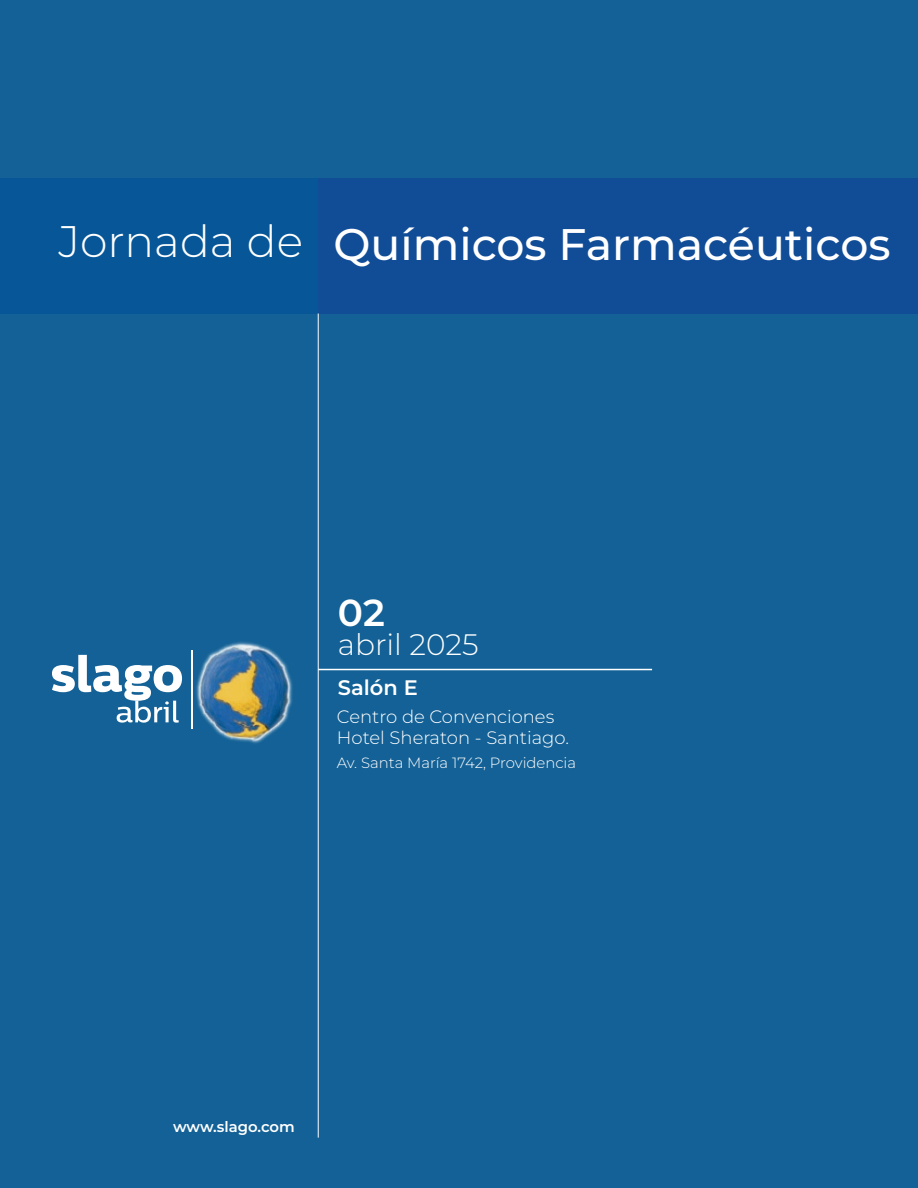
<style>
.page{position:relative;width:918px;height:1188px;background:#136196}
.page>*{position:absolute;margin:0;border:0;box-sizing:border-box;transform-origin:0 0}
.t1{font:500 44.1px "Montserrat";color:#fff}
.t2{font:300 44.1px "Montserrat";color:#fff}
.t3{font:600 37.5px "Montserrat";color:#fff}
.t4{font:300 29.55px "Montserrat";color:#fff}
.t5{font:600 21px "Montserrat";color:#fff}
.t6{font:300 18px/21.6px "Montserrat";color:#fff}
.t7{font:300 14.85px "Montserrat";color:#fff}
.t8{font:600 14.85px "Montserrat";color:#fff}
</style>
<div class="page">
<div style="left:0;top:178px;width:918px;height:136px;background:#075798"></div>
<div style="left:318px;top:178px;width:600px;height:136px;background:#114c97"></div>
<hr style="left:318px;top:669px;width:334px;height:1px;background:#fff">
<hr style="left:318px;top:314px;width:1px;height:824px;background:#fff">
<img style="left:191px;top:642px;width:102px;height:102px">
<svg style="left:52px;top:655px;width:130px;height:68px"></svg>
<hr style="left:191px;top:651px;width:2px;height:78px;background:#fff">
<h1 class="t2" style="left:59px;top:212px;width:246px">Jornada de</h1>
<h1 class="t1" style="left:333px;top:214px;width:559px">Químicos Farmacéuticos</h1>
<h2 class="t3" style="left:338px;top:588px;width:49px">02</h2>
<h3 class="t4" style="left:338px;top:625px;width:142px">abril 2025</h3>
<p class="t5" style="left:338px;top:673px;width:81px">Salón E</p>
<p class="t6" style="left:337px;top:705px;width:234px">Centro de Convenciones<br>Hotel Sheraton - Santiago.</p>
<p class="t7" style="left:337px;top:753px;width:241px">Av. Santa María 1742, Providencia</p>
<p class="t8" style="left:173px;top:1117px;width:123px">www.slago.com</p>
</div>
